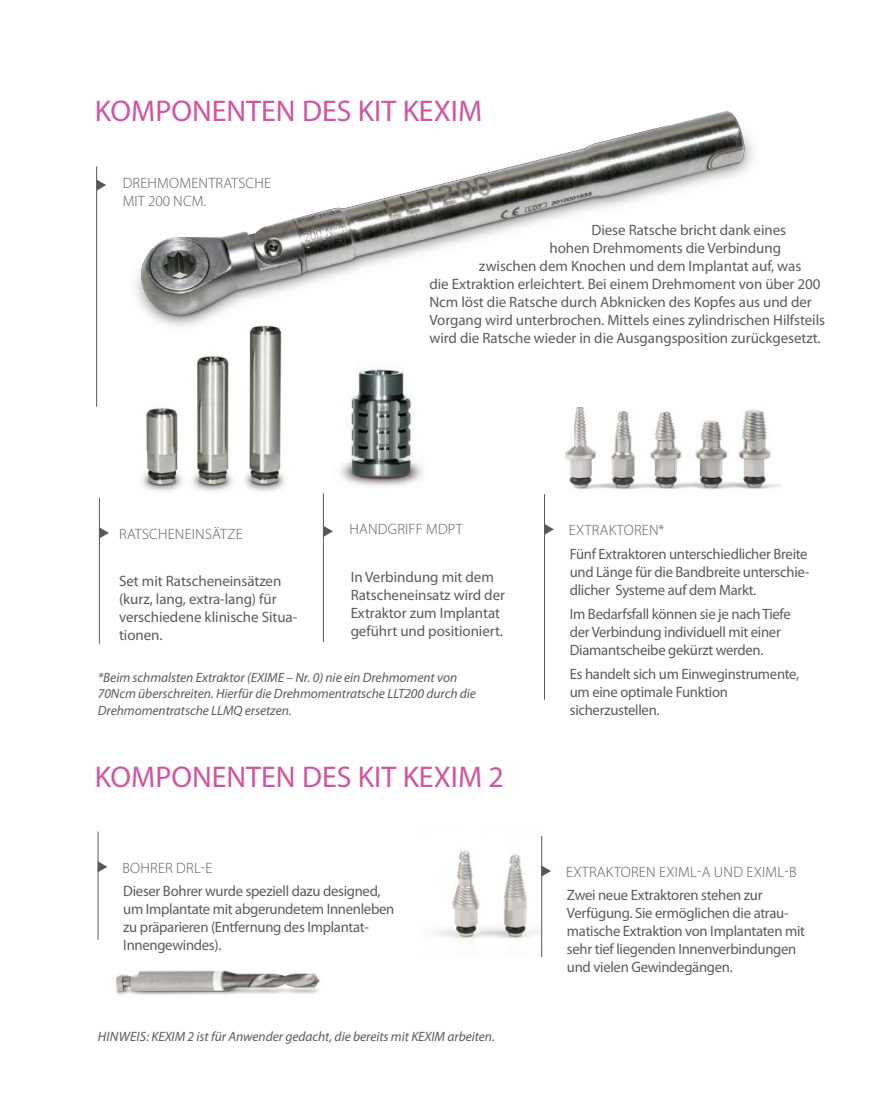
<style>
.page{position:relative;width:893px;height:1106px;background:#fff}
.page>*{position:absolute;margin:0;border:0;box-sizing:border-box;transform-origin:0 0}
.t1{font:30px "Myriad Pro";color:#cf56a0}
.t2{font:15px/18px "Myriad Pro";letter-spacing:-.02em;color:#585c60}
.t3{font:300 15px/18px "Myriad Pro";letter-spacing:.015em;color:#585c60}
.t4{font:italic 13.5px/16.2px "Myriad Pro";letter-spacing:-.005em;color:#585c60}
</style>
<div class="page">
<img style="left:566px;top:407px;width:214px;height:83px">
<img style="left:142px;top:340px;width:143px;height:152px">
<img style="left:339px;top:368px;width:84px;height:118px">
<hr style="left:544px;top:494px;width:1px;height:205px;background:#55585d">
<hr style="left:98px;top:831px;width:1px;height:108px;background:#55585d">
<hr style="left:323px;top:493px;width:1px;height:149px;background:#55585d">
<svg style="left:324px;top:526px;width:9px;height:11px"></svg>
<svg style="left:545px;top:524px;width:9px;height:11px"></svg>
<svg style="left:98px;top:861px;width:9px;height:11px"></svg>
<hr style="left:541px;top:836px;width:1px;height:121px;background:#55585d">
<svg style="left:541px;top:865px;width:10px;height:11px"></svg>
<img style="left:135px;top:111px;width:618px;height:229px">
<hr style="left:96px;top:166px;width:1px;height:240px;background:#55585d">
<svg style="left:97px;top:179px;width:9px;height:12px"></svg>
<hr style="left:99px;top:497px;width:1px;height:146px;background:#55585d">
<svg style="left:99px;top:527px;width:10px;height:11px"></svg>
<img style="left:436px;top:850px;width:105px;height:90px">
<img style="left:115px;top:970px;width:205px;height:25px">
<h1 class="t1" style="left:95px;top:92px;width:389px">KOMPONENTEN DES KIT KEXIM</h1>
<p class="t3" style="left:123px;top:174px;width:150px">DREHMOMENTRATSCHE<br>MIT 200 NCM.</p>
<p class="t2" style="left:591px;top:220px;width:196px">Diese Ratsche bricht dank eines</p>
<p class="t2" style="left:549px;top:238px;width:233px">hohen Drehmoments die Verbindung</p>
<p class="t2" style="left:479px;top:256px;width:324px">zwischen dem Knochen und dem Implantat auf, was</p>
<p class="t2" style="left:429px;top:274px;width:392px">die Extraktion erleichtert. Bei einem Drehmoment von über 200</p>
<p class="t2" style="left:429px;top:292px;width:384px">Ncm löst die Ratsche durch Abknicken des Kopfes aus und der</p>
<p class="t2" style="left:429px;top:310px;width:397px">Vorgang wird unterbrochen. Mittels eines zylindrischen Hilfsteils</p>
<p class="t2" style="left:429px;top:328px;width:393px">wird die Ratsche wieder in die Ausgangsposition zurückgesetzt.</p>
<p class="t3" style="left:119px;top:524px;width:125px">RATSCHENEINSÄTZE</p>
<p class="t2" style="left:119px;top:572px;width:180px">Set mit Ratscheneinsätzen (kurz, lang, extra-lang) für verschiedene klinische Situa&shy;tionen.</p>
<p class="t3" style="left:349px;top:520px;width:20px">HAND</p>
<p class="t3" style="left:388px;top:520px;width:17px">GRIFF</p>
<p class="t3" style="left:426px;top:520px;width:38px">MDPT</p>
<p class="t2" style="left:351px;top:568px;width:156px">In Verbindung mit dem<br>Ratscheneinsatz wird der<br>Extraktor zum Implantat geführt und positioniert.</p>
<p class="t4" style="left:98px;top:669px;width:380px">*Beim schmalsten Extraktor (EXIME – Nr. 0) nie ein Drehmoment von<br>70Ncm überschreiten. Hierfür die Drehmomentratsche LLT200 durch die<br>Drehmomentratsche LLMQ ersetzen.</p>
<h1 class="t1" style="left:95px;top:758px;width:410px">KOMPONENTEN DES KIT KEXIM 2</h1>
<p class="t3" style="left:122px;top:858px;width:18px">BOHRER</p>
<p class="t3" style="left:176px;top:858px;width:38px">DRL-E</p>
<p class="t2" style="left:123px;top:881px;width:272px">Dieser Bohrer wurde speziell dazu designed, um Implantate mit abgerundetem Innenleben zu präparieren (Entfernung des Implantat-Innengewindes).</p>
<p class="t4" style="left:98px;top:1027px;width:398px">Hin weis: KEXIM 2 ist für Anwender gedacht, die bereits mit KEXIM arbeiten.</p>
<p class="t3" style="left:569px;top:521px;width:97px">EXTRAKTOREN*</p>
<p class="t2" style="left:570px;top:544px;width:241px">Fünf Extraktoren unterschiedlicher Breite und Länge für die Bandbreite unterschie&shy;dlicher Systeme auf dem Markt.</p>
<p class="t2" style="left:570px;top:604px;width:222px">Im Bedarfsfall können sie je nach Tiefe der Verbindung individuell mit einer<br>Diamantscheibe gekürzt werden.</p>
<p class="t2" style="left:570px;top:664px;width:231px">Es handelt sich um Einweginstrumente, um eine optimale Funktion sicherzustellen.</p>
<p class="t3" style="left:566px;top:862px;width:17px">EXTRAKTOREN</p>
<p class="t3" style="left:659px;top:862px;width:139px">EXIML-A UND EXIML-B</p>
<p class="t2" style="left:567px;top:886px;width:240px">Zwei neue Extraktoren stehen zur Verfügung. Sie ermöglichen die atrau&shy;matische Extraktion von Implantaten mit sehr tief liegenden Innenverbindungen und vielen Gewindegängen.</p>
</div>
